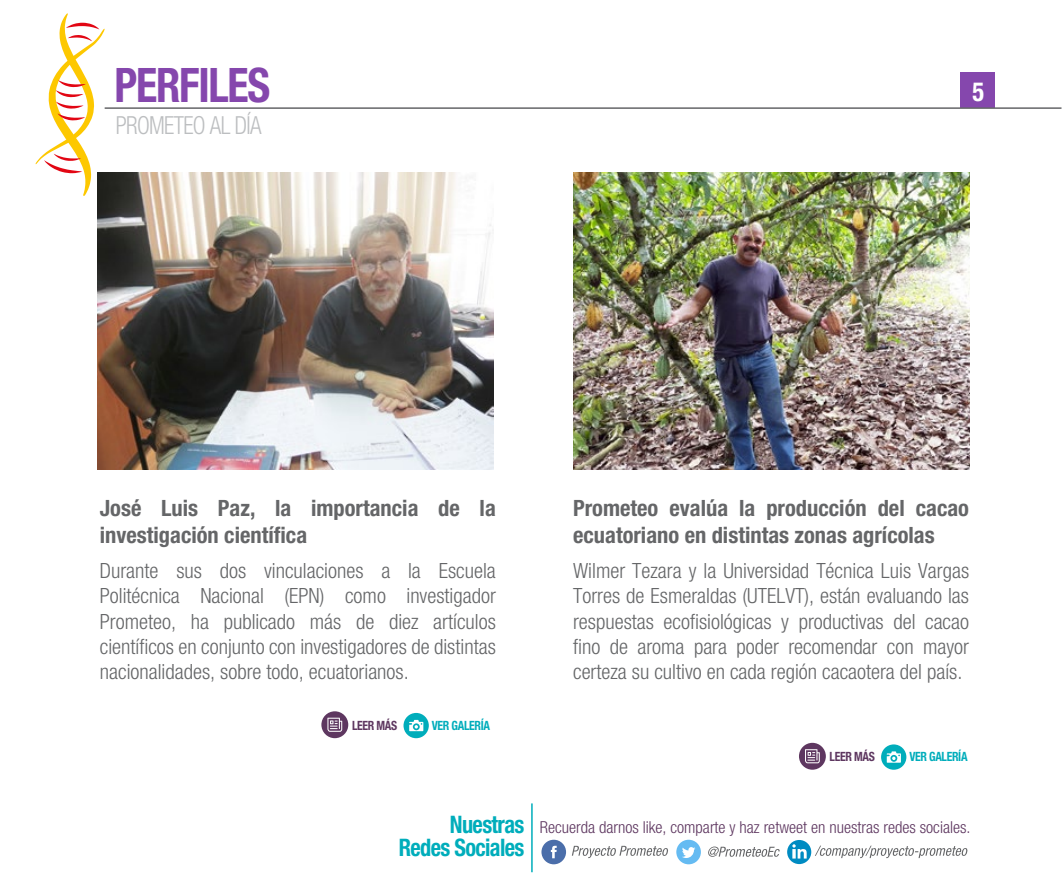
<style>
.page{position:relative;width:1063px;height:893px;background:#fff}
.page>*{position:absolute;margin:0;border:0;box-sizing:border-box;transform-origin:0 0}
.t1{font:700 condensed 47.7px "Helvetica Neue LT Std";letter-spacing:-.03em;color:#8547ad;scale:.92 1}
.t2{font:700 condensed 26.4px "Helvetica Neue LT Std";color:#fff;scale:.92 1}
.t3{font:300 condensed 24.9px "Helvetica Neue LT Std";letter-spacing:-.03em;color:#bcbec0;scale:.92 1}
.t4{font:700 condensed 24.15px/23.9px "Helvetica Neue LT Std";letter-spacing:-.03em;color:#00adbb;text-align:right;scale:.92 1}
.t5{font:700 condensed 22.5px/27px "Helvetica Neue LT Std";color:#656668}
.t6{font:300 condensed 21px/25.2px "Helvetica Neue LT Std";color:#656668;text-align:justify}
.t7{font:300 condensed 16.5px "Helvetica Neue LT Std";color:#5e3760}
.t8{font:700 condensed 12.75px "Helvetica Neue LT Std";letter-spacing:-.03em;color:#00adbb;scale:.92 1}
.t9{font:700 condensed 12.75px "Helvetica Neue LT Std";letter-spacing:-.03em;color:#5e3760;scale:.92 1}
</style>
<div class="page">
<img style="left:35px;top:13px;width:1027px;height:860px">
<h1 class="t1" style="left:115px;top:56px;width:171px">PERFILES</h1>
<p class="t3" style="left:116px;top:111px;width:160px">PROMETEO AL DÍA</p>
<p class="t2" style="left:972px;top:75px;width:14px">5</p>
<p class="t5" style="left:100px;top:494px;width:397px">José Luis Paz, la importancia de la investigación científica</p>
<p class="t6" style="left:100px;top:558px;width:398px">Durante sus dos vinculaciones a la Escuela Politécnica Nacional (EPN) como investigador Prometeo, ha publicado más de diez artículos científicos en conjunto con investigadores de distintas nacionalidades, sobre todo, ecuatorianos.</p>
<p class="t9" style="left:352px;top:717px;width:51px">LEER MÁS</p>
<p class="t8" style="left:432px;top:717px;width:65px">VER GALERÍA</p>
<p class="t5" style="left:573px;top:494px;width:397px">Prometeo evalúa la producción del cacao ecuatoriano en distintas zonas agrícolas</p>
<p class="t6" style="left:573px;top:558px;width:398px">Wilmer Tezara y la Universidad Técnica Luis Vargas Torres de Esmeraldas (UTELVT), están evaluando las respuestas ecofisiológicas y productivas del cacao fino de aroma para poder recomendar con mayor certeza su cultivo en cada región cacaotera del país.</p>
<p class="t9" style="left:830px;top:749px;width:51px">LEER MÁS</p>
<p class="t8" style="left:909px;top:749px;width:65px">VER GALERÍA</p>
<p class="t4" style="left:399px;top:812px;width:138px">Nuestras<br>Redes Sociales</p>
<p class="t7" style="left:540px;top:817px;width:432px">Recuerda darnos like, comparte y haz retweet en nuestras redes sociales.</p>
</div>
